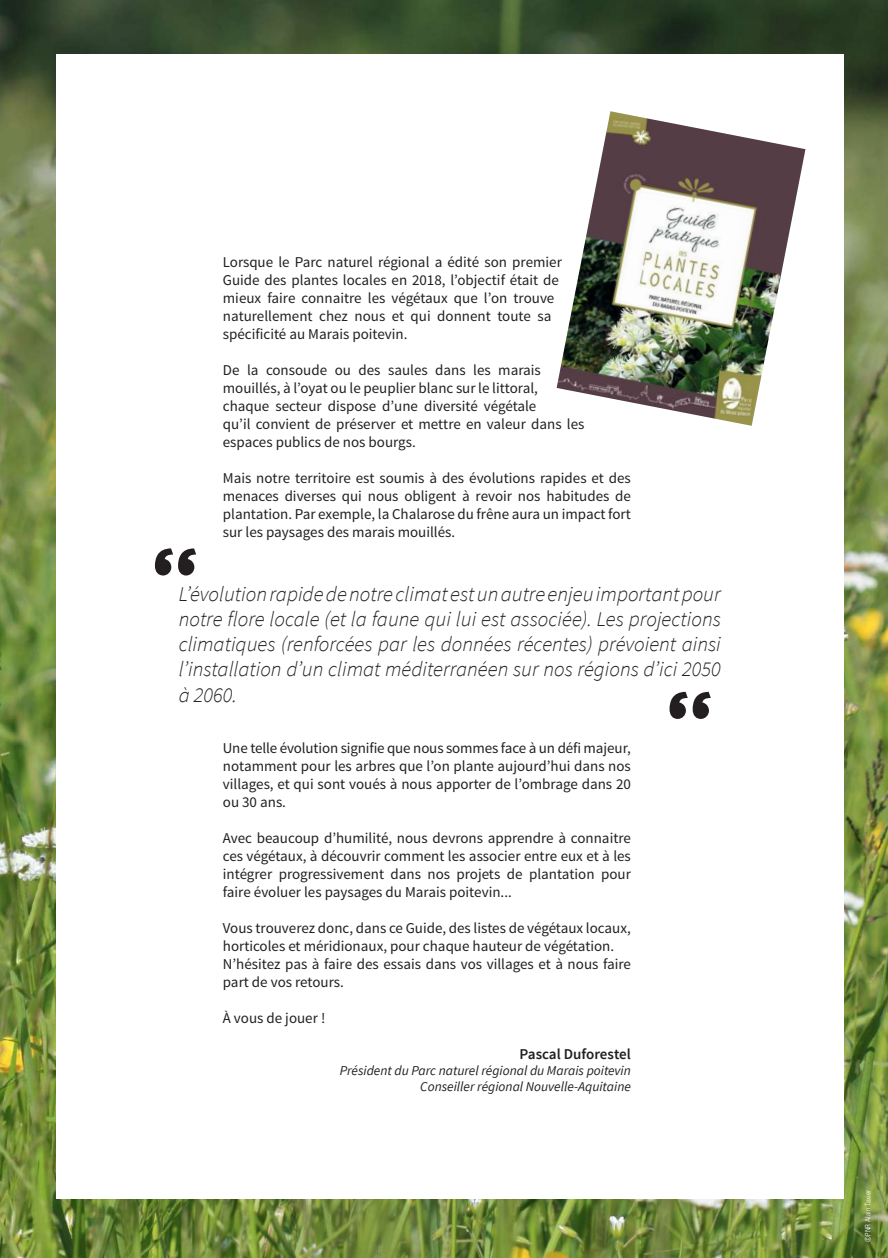
<style>
.page{position:relative;width:888px;height:1258px;background:#fff}
.page>*{position:absolute;margin:0;border:0;box-sizing:border-box;transform-origin:0 0}
.t1{font:800 91.5px "Zona Pro";color:#231f20}
.t2{font:italic 300 21px/25.2px "Source Sans Pro";color:#231f20;text-align:justify}
.t3{font:15px/18px "Source Sans Pro";color:#231f20}
.t4{font:600 15px "Source Sans Pro";color:#231f20}
.t5{font:italic 13.5px/16.2px "Source Sans Pro";color:#231f20;text-align:right}
.t6{font:300 condensed 7.5px "Univers";color:#fff}
</style>
<div class="page">
<img style="left:0;top:0;width:888px;height:1258px">
<div style="left:56px;top:55px;width:787px;height:1144px;background:#fff"></div>
<img style="left:557px;top:111px;width:248px;height:315px">
<h1 class="t1" style="left:151px;top:520px;width:49px">“</h1>
<p class="t3" style="left:223px;top:253px;width:340px">Lorsque le Parc naturel régional a édité son premier Guide des plantes locales en 2018, l’objectif était de mieux faire connaitre les végétaux que l’on trouve naturellement chez nous et qui donnent toute sa spécificité au Marais poitevin.</p>
<p class="t3" style="left:223px;top:361px;width:363px">De la consoude ou des saules dans les marais mouillés, à l’oyat ou le peuplier blanc sur le littoral, chaque secteur dispose d’une diversité végétale<br>qu’il convient de préserver et mettre en valeur dans les espaces publics de nos bourgs.</p>
<p class="t3" style="left:223px;top:469px;width:410px;text-align:justify">Mais notre territoire est soumis à des évolutions rapides et des menaces diverses qui nous obligent à revoir nos habitudes de plantation. Par exemple, la Chalarose du frêne aura un impact fort sur les paysages des marais mouillés.</p>
<p class="t2" style="left:179px;top:581px;width:544px">L’évolution rapide de notre climat est un autre enjeu important pour notre flore locale (et la faune qui lui est associée). Les projections climatiques (renforcées par les données récentes) prévoient ainsi l’installation d’un climat méditerranéen sur nos régions d’ici 2050 à 2060.</p>
<h1 class="t1" style="left:666px;top:663px;width:49px">“</h1>
<p class="t3" style="left:223px;top:739px;width:410px;text-align:justify">Une telle évolution signifie que nous sommes face à un défi majeur, notamment pour les arbres que l’on plante aujourd’hui dans nos villages, et qui sont voués à nous apporter de l’ombrage dans 20 ou 30 ans.</p>
<p class="t3" style="left:223px;top:829px;width:409px;text-align:justify">Avec beaucoup d’humilité, nous devrons apprendre à connaitre ces végétaux, à découvrir comment les associer entre eux et à les intégrer progressivement dans nos projets de plantation pour faire évoluer les paysages du Marais poitevin...</p>
<p class="t3" style="left:223px;top:919px;width:410px">Vous trouverez donc, dans ce Guide, des listes de végétaux locaux, horticoles et méridionaux, pour chaque hauteur de végétation.<br>N’hésitez pas à faire des essais dans vos villages et à nous faire part de vos retours.</p>
<p class="t3" style="left:223px;top:1009px;width:104px">À vous de jouer !</p>
<p class="t4" style="left:519px;top:1044px;width:113px">Pascal Duforestel</p>
<p class="t5" style="left:340px;top:1062px;width:293px">Président du Parc naturel régional du Marais poitevin<br>Conseiller régional Nouvelle-Aquitaine</p>
<p class="t6" style="left:865px;top:1242px;width:53px;rotate:-90deg">©PNR Alain Texier</p>
</div>
